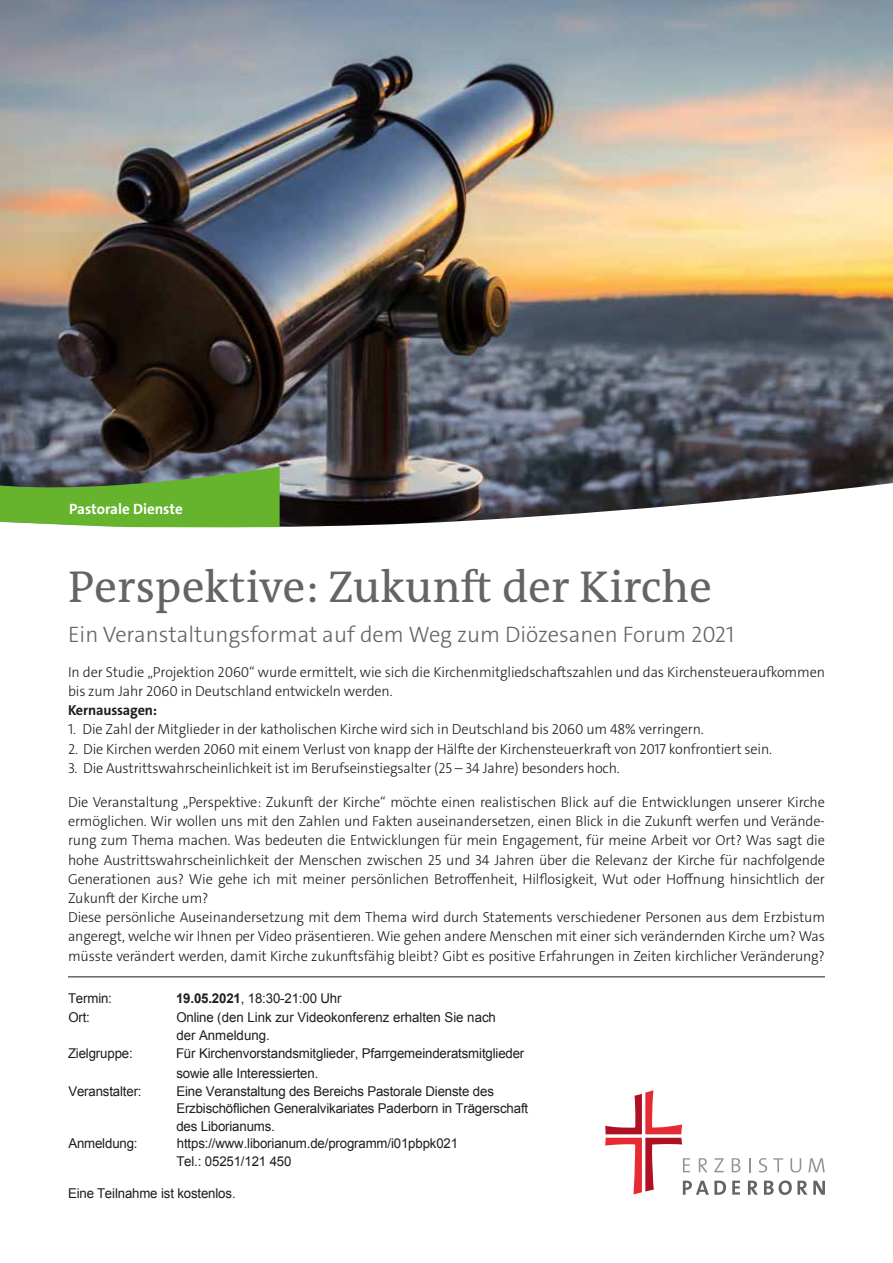
<style>
.page{position:relative;width:893px;height:1263px;background:#fff}
.page>*{position:absolute;margin:0;border:0;box-sizing:border-box;transform-origin:0 0}
.t1{font:45px "The Antiqua B W5 Plain";color:#646463}
.t2{font:300 22.5px "The Sans C4 s";color:#646463}
.t3{font:700 15px "The Sans C4 s";color:#fff}
.t4{font:300 14.55px/19.2px "The Sans C4 s";letter-spacing:-.01em;color:#1d1d1b}
.t5{font:700 14.55px "The Sans C4 s";letter-spacing:-.01em;color:#1d1d1b}
.t6{font:13.5px/17.4px "Arial";letter-spacing:-.01em;color:#1d1d1b}
.s1{font-weight:700}
</style>
<div class="page">
<img style="left:0;top:0;width:893px;height:528px">
<hr style="left:68px;top:976px;width:757px;height:1px;background:#1d1d1b">
<svg style="left:0;top:466px;width:280px;height:61px;background:#649d40"></svg>
<svg style="left:732px;top:1180px;width:8px;height:14px"></svg>
<svg style="left:748px;top:1180px;width:10px;height:15px"></svg>
<svg style="left:764px;top:1180px;width:43px;height:15px"></svg>
<svg style="left:813px;top:1181px;width:12px;height:14px"></svg>
<svg style="left:732px;top:1158px;width:8px;height:14px"></svg>
<svg style="left:749px;top:1158px;width:1px;height:14px"></svg>
<svg style="left:759px;top:1158px;width:8px;height:14px"></svg>
<svg style="left:773px;top:1158px;width:10px;height:14px"></svg>
<svg style="left:790px;top:1158px;width:11px;height:14px"></svg>
<svg style="left:808px;top:1158px;width:17px;height:14px"></svg>
<svg style="left:605px;top:1090px;width:121px;height:105px"></svg>
<p class="t3" style="left:69px;top:499px;width:115px">Pastorale Dienste</p>
<h1 class="t1" style="left:68px;top:558px;width:646px">Perspektive: Zukunft der Kirche</h1>
<h2 class="t2" style="left:68px;top:620px;width:668px">Ein Veranstaltungsformat auf dem Weg zum Diözesanen Forum 2021</h2>
<p class="t4" style="left:68px;top:662px;width:758px">In der Studie „Projektion 2060“ wurde ermittelt, wie sich die Kirchenmitgliedschaftszahlen und das Kirchensteueraufkommen bis zum Jahr 2060 in Deutschland entwickeln werden.</p>
<p class="t5" style="left:68px;top:701px;width:91px">Kernaussagen:</p>
<p class="t4" style="left:68px;top:720px;width:637px">1. Die Zahl der Mitglieder in der katholischen Kirche wird sich in Deutschland bis 2060 um 48% verringern.</p>
<p class="t4" style="left:68px;top:739px;width:706px">2. Die Kirchen werden 2060 mit einem Verlust von knapp der Hälfte der Kirchensteuerkraft von 2017 konfrontiert sein.</p>
<p class="t4" style="left:68px;top:758px;width:553px">3. Die Austrittswahrscheinlichkeit ist im Berufseinstiegsalter (25 – 34 Jahre) besonders hoch.</p>
<p class="t4" style="left:68px;top:792px;width:758px">Die Veranstaltung „Perspektive: Zukunft der Kirche“ möchte einen realistischen Blick auf die Entwicklungen unserer Kirche ermöglichen. Wir wollen uns mit den Zahlen und Fakten auseinandersetzen, einen Blick in die Zukunft werfen und Verände&shy;rung zum Thema machen. Was bedeuten die Entwicklungen für mein Engagement, für meine Arbeit vor Ort? Was sagt die hohe Austrittswahrscheinlichkeit der Menschen zwischen 25 und 34 Jahren über die Relevanz der Kirche für nachfolgende Generationen aus? Wie gehe ich mit meiner persönlichen Betroffenheit, Hilflosigkeit, Wut oder Hoffnung hinsichtlich der Zukunft der Kirche um?<br>Diese persönliche Auseinandersetzung mit dem Thema wird durch Statements verschiedener Personen aus dem Erzbistum angeregt, welche wir Ihnen per Video präsentieren. Wie gehen andere Menschen mit einer sich verändernden Kirche um? Was müsste verändert werden, damit Kirche zukunftsfähig bleibt? Gibt es positive Erfahrungen in Zeiten kirchlicher Veränderung?</p>
<p class="t6" style="left:68px;top:990px;width:45px">Termin:</p>
<p class="t6" style="left:176px;top:990px;width:167px"><span class="s1">19.05.2021</span>, 18:30-21:00 Uhr</p>
<p class="t6" style="left:68px;top:1008px;width:23px">Ort:</p>
<p class="t6" style="left:176px;top:1008px;width:321px;line-height:17.9px">Online (den Link zur Videokonferenz erhalten Sie nach der Anmeldung.</p>
<p class="t6" style="left:68px;top:1045px;width:66px">Zielgruppe:</p>
<p class="t6" style="left:176px;top:1044px;width:350px;line-height:20px">Für Kirchenvorstandsmitglieder, Pfarrgemeinderatsmitglieder sowie alle Interessierten.</p>
<p class="t6" style="left:68px;top:1082px;width:75px">Veranstalter:</p>
<p class="t6" style="left:176px;top:1082px;width:353px">Eine Veranstaltung des Bereichs Pastorale Dienste des<br>Erzbischöflichen Generalvikariates Paderborn in Trägerschaft des Liborianums.</p>
<p class="t6" style="left:68px;top:1135px;width:71px">Anmeldung:</p>
<p class="t6" style="left:176px;top:1135px;width:283px">https://www.liborianum.de/programm/i01pbpk021<br>Tel.: 05251/121 450</p>
<p class="t6" style="left:68px;top:1184px;width:169px">Eine Teilnahme ist kostenlos.</p>
</div>
